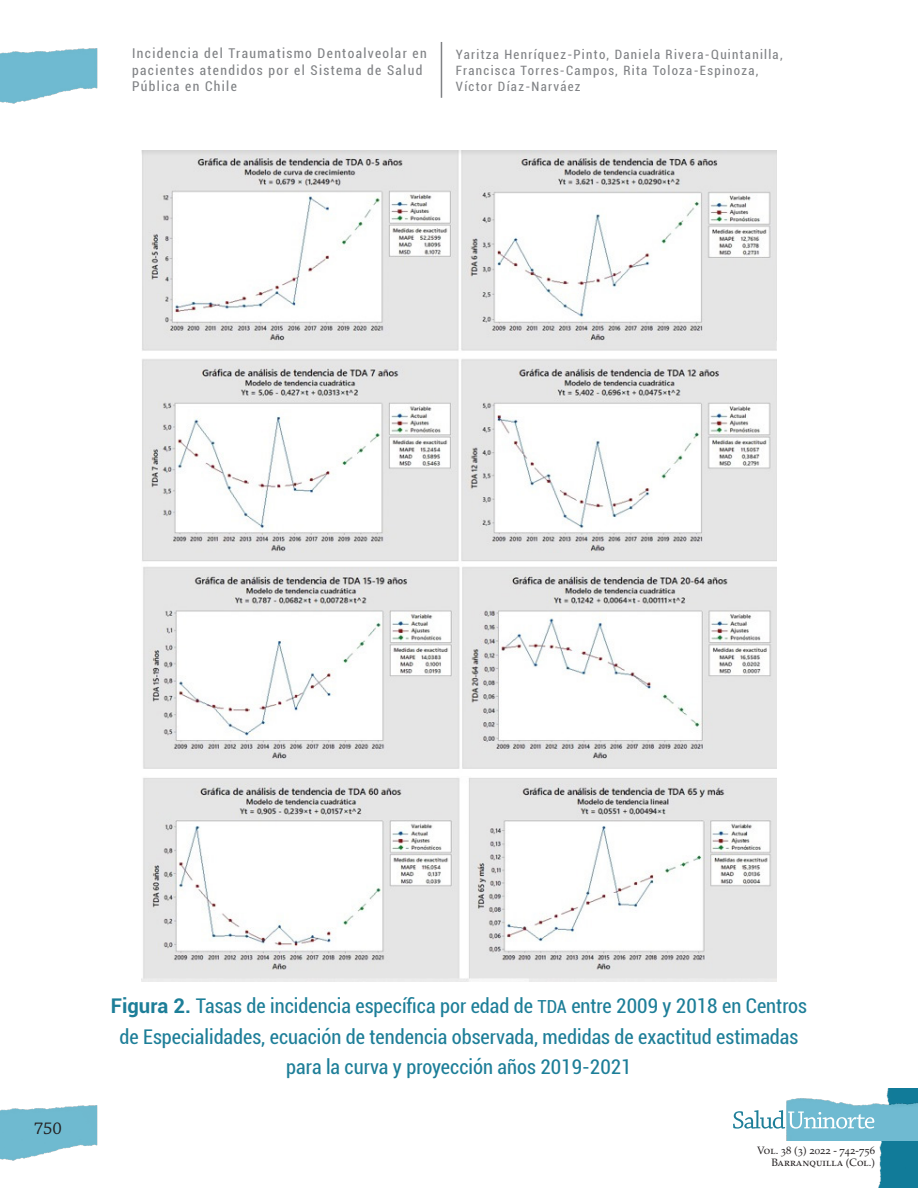
<style>
.page{position:relative;width:918px;height:1188px;background:#fff}
.page>*{position:absolute;margin:0;border:0;box-sizing:border-box;transform-origin:0 0}
.t1{font:condensed 20.25px/30.3px "Roboto";color:#1d7e98;text-align:center}
.t2{font:18px "Chaparral Pro";color:#231f20}
.t3{font:condensed 13.5px/16.5px "Roboto";letter-spacing:.1em;color:#808285}
.t4{font:condensed 12.9px/15.9px "Roboto";letter-spacing:.1em;color:#808285}
.t5{font:10.65px/12.8px "Palatino LT Std";color:#231f20;text-align:right}
.s1{font-weight:700;font-stretch:normal}
.s2{font-size:18px}
</style>
<div class="page">
<img style="left:0;top:48px;width:98px;height:56px">
<img style="left:0;top:1105px;width:98px;height:56px">
<img style="left:878px;top:1088px;width:40px;height:100px">
<img style="left:787px;top:1097px;width:131px;height:44px">
<svg style="left:733px;top:1110px;width:141px;height:19px"></svg>
<hr style="left:441px;top:42px;width:1px;height:56px;background:#808285">
<img style="left:142px;top:151px;width:634px;height:831px">
<p class="t3" style="left:132px;top:45px;width:296px">Incidencia del Traumatismo Dentoalveolar en pacientes atendidos por el Sistema de Salud<br>Pública en Chile</p>
<p class="t4" style="left:456px;top:46px;width:328px">Yaritza Henríquez-Pinto, Daniela Rivera-Quintanilla,<br>Francisca Torres-Campos, Rita Toloza-Espinoza,<br>Víctor Díaz-Narváez</p>
<p class="t2" style="left:34px;top:1118px;width:30px">750</p>
<p class="t1" style="left:111px;top:990px;width:698px"><span class="s1">Figura 2.</span> Tasas de incidencia específica por edad de <span class="s2">TDA</span> entre 2009 y 2018 en Centros de Especialidades, ecuación de tendencia observada, medidas de exactitud estimadas para la curva y proyección años 2019-2021</p>
<p class="t5" style="left:757px;top:1144px;width:119px">Vol. 38 (3) 2022 - 742-756<br>Barranquilla (Col.)</p>
</div>
